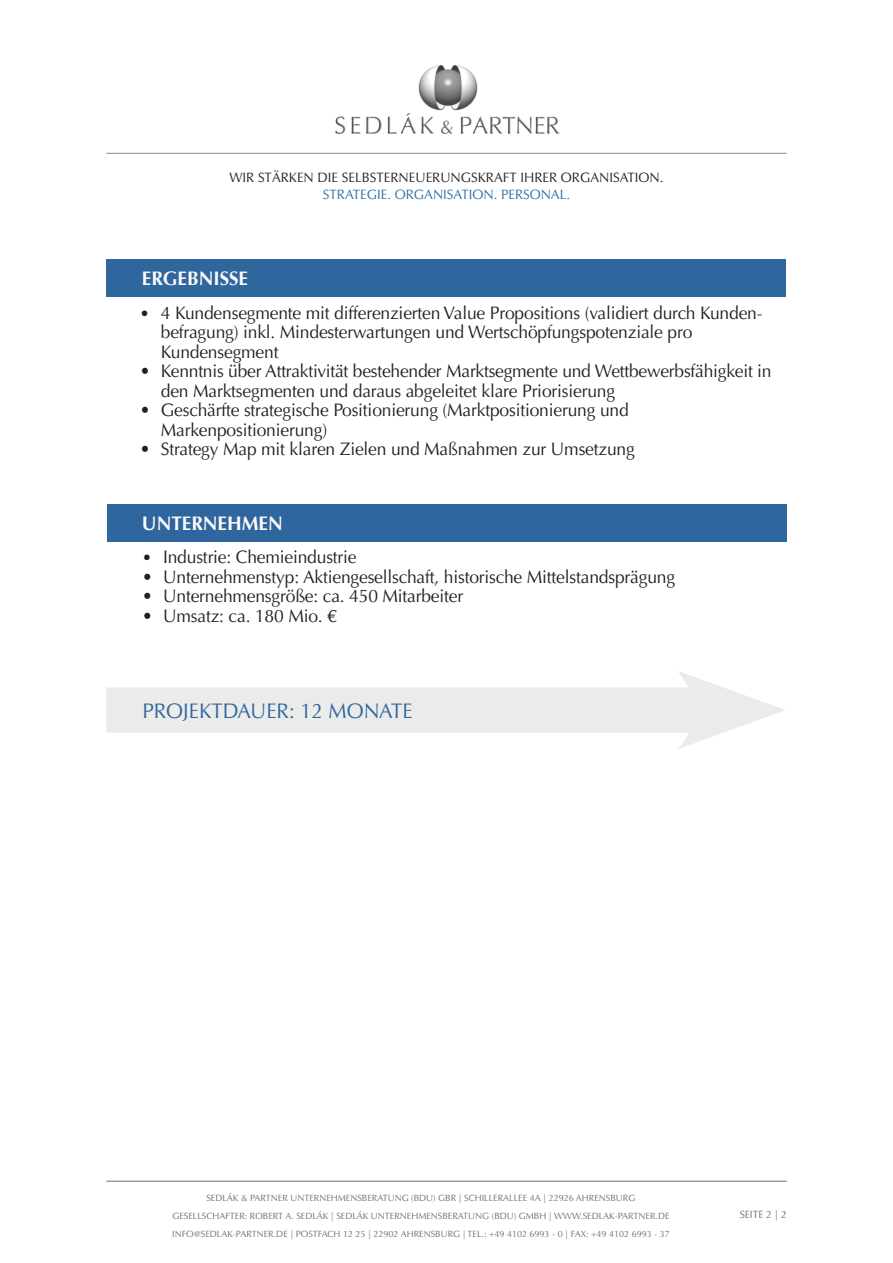
<style>
.page{position:relative;width:893px;height:1263px;background:#fff}
.page>*{position:absolute;margin:0;border:0;box-sizing:border-box;transform-origin:0 0}
.t1{font:21px "Optima LT";color:#2f669d}
.t2{font:700 19.5px "Optima LT";color:#fafafa}
.t3{font:18px/19.5px "Optima LT";letter-spacing:-.01em;color:#231f20}
.Hauptpunkt_Headline{font:13.5px "Optima LT";color:#231f20}
.Hauptpunkt_Headline-2{font:13.5px "Optima LT";color:#2c6c9f}
.t4{font:10.5px "Optima LT";color:#6c6d70}
.t5{font:9px/18px "Optima LT";color:#6c6d70;text-align:center}
.s1{font-size:16.5px}
</style>
<div class="page">
<img style="left:335px;top:65px;width:225px;height:69px">
<hr style="left:106px;top:153px;width:681px;height:1px;background:#6c6d70">
<hr style="left:106px;top:1181px;width:681px;height:1px;background:#6c6d70">
<div style="left:106px;top:259px;width:679px;height:37px;background:#2f669d"></div>
<div style="left:107px;top:504px;width:680px;height:37px;background:#2f669d"></div>
<div style="left:106px;top:687px;width:608px;height:45px;background:#ebebea"></div>
<svg style="left:677px;top:671px;width:107px;height:78px"></svg>
<p class="Hauptpunkt_Headline" style="left:229px;top:170px;width:436px">WIR STÄRKEN DIE SELBSTERNEUERUNGSKRAFT IHRER ORGANISATION.</p>
<p class="Hauptpunkt_Headline-2" style="left:323px;top:186px;width:249px">STRATEGIE. ORGANISATION. PERSONAL.</p>
<p class="t2" style="left:142px;top:267px;width:108px">ERGEBNISSE</p>
<p class="t3" style="left:140px;top:303px;width:624px"><span class="s1">•</span> 4 Kundensegmente mit differenzierten Value Propositions (validiert durch Kunden-</p>
<p class="t3" style="left:161px;top:323px;width:533px">befragung) inkl. Mindesterwartungen und Wertschöpfungspotenziale pro</p>
<p class="t3" style="left:161px;top:342px;width:119px">Kundensegment</p>
<p class="t3" style="left:161px;top:362px;width:612px;text-indent:-21px">• Kenntnis über Attraktivität bestehender Marktsegmente und Wettbewerbsfähigkeit in den Marktsegmenten und daraus abgeleitet klare Priorisierung</p>
<p class="t3" style="left:140px;top:401px;width:490px">• Geschärfte strategische Positionierung (Marktpositionierung und</p>
<p class="t3" style="left:161px;top:420px;width:168px">Markenpositionierung)</p>
<p class="t3" style="left:140px;top:440px;width:497px">• Strategy Map mit klaren Zielen und Maßnahmen zur Umsetzung</p>
<p class="t2" style="left:142px;top:512px;width:142px">UNTERNEHMEN</p>
<p class="t3" style="left:142px;top:548px;width:216px"><span class="s1">•</span> Industrie: Chemieindustrie</p>
<p class="t3" style="left:142px;top:567px;width:535px">• Unternehmenstyp: Aktiengesellschaft, historische Mittelstandsprägung</p>
<p class="t3" style="left:142px;top:587px;width:323px">• Unternehmensgröße: ca. 450 Mitarbeiter</p>
<p class="t3" style="left:142px;top:606px;width:196px">• Umsatz: ca. 180 Mio. €</p>
<p class="t1" style="left:142px;top:699px;width:272px">PROJEKTDAUER: 12 MONATE</p>
<p class="t5" style="left:172px;top:1189px;width:499px">SEDLÁK &amp; PARTNER UNTERNEHMENSBERATUNG (BDU) GBR | SCHILLERALLEE 4A | 22926 AHRENSBURG<br>GESELLSCHAFTER: ROBERT A. SEDLÁK | SEDLÁK UNTERNEHMENSBERATUNG (BDU) GMBH | WWW.SEDLAK-PARTNER.DE<br>INFO@SEDLAK-PARTNER.DE | POSTFACH 12 25 | 22902 AHRENSBURG | TEL.: +49 4102 6993 - 0 | FAX: +49 4102 6993 - 37</p>
<p class="t4" style="left:740px;top:1208px;width:48px">SEITE 2 | 2</p>
</div>
